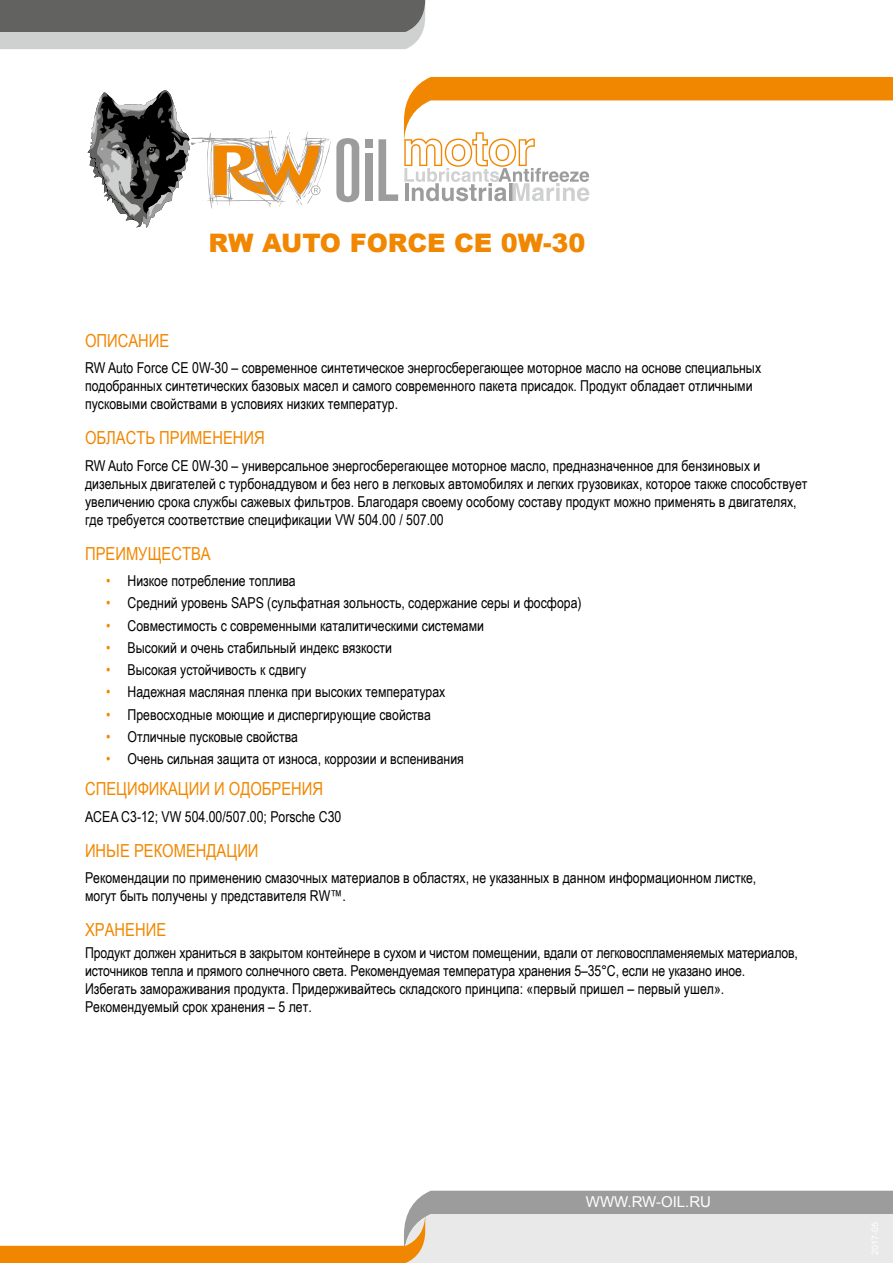
<style>
.page{position:relative;width:893px;height:1263px;background:#fff}
.page>*{position:absolute;margin:0;border:0;box-sizing:border-box;transform-origin:0 0}
.t1{font:900 25.5px "Arial";color:#f18700}
.t2{font:18px "Arial Narrow";color:#f18700}
.t3{font:15px/18px "Arial Narrow";color:#000}
.t4{font:15px "Arial";color:#fff}
.s1{color:#f18700}
</style>
<div class="page">
<svg style="left:0;top:1191px;width:893px;height:72px"></svg>
<svg style="left:88px;top:90px;width:271px;height:138px"></svg>
<svg style="left:378px;top:139px;width:20px;height:62px"></svg>
<div style="left:365px;top:139px;width:8px;height:9px;background:#9c9c9d"></div>
<div style="left:365px;top:153px;width:8px;height:48px;background:#9c9c9d"></div>
<svg style="left:404px;top:77px;width:489px;height:124px"></svg>
<svg style="left:0;top:0;width:425px;height:49px;background:#888988"></svg>
<h1 class="t1" style="left:208px;top:224px;width:379px">RW AUTO FORCE CE 0W-30</h1>
<p class="t2" style="left:85px;top:327px;width:86px">Описание</p>
<p class="t3" style="left:85px;top:358px;width:678px">RW Auto Force CE 0W-30 – современное синтетическое энергосберегающее моторное масло на основе специальных подобранных синтетических базовых масел и самого современного пакета присадок. Продукт обладает отличными пусковыми свойствами в условиях низких температур.</p>
<p class="t2" style="left:85px;top:425px;width:181px">Область применения</p>
<p class="t3" style="left:85px;top:456px;width:724px">RW Auto Force CE 0W-30 – универсальное энергосберегающее моторное масло, предназначенное для бензиновых и дизельных двигателей с турбонаддувом и без него в легковых автомобилях и легких грузовиках, которое также способствует увеличению срока службы сажевых фильтров. Благодаря своему особому составу продукт можно применять в двигателях, где требуется соответствие спецификации VW 504.00 / 507.00</p>
<p class="t2" style="left:85px;top:540px;width:127px">Преимущества</p>
<p class="t3" style="left:106px;top:571px;width:191px"><span class="s1">•</span> Низкое потребление топлива</p>
<p class="t3" style="left:106px;top:594px;width:477px"><span class="s1">•</span> Средний уровень SAPS (сульфатная зольность, содержание серы и фосфора)</p>
<p class="t3" style="left:106px;top:616px;width:379px"><span class="s1">•</span> Совместимость с современными каталитическими системами</p>
<p class="t3" style="left:106px;top:638px;width:287px"><span class="s1">•</span> Высокий и очень стабильный индекс вязкости</p>
<p class="t3" style="left:106px;top:660px;width:201px"><span class="s1">•</span> Высокая устойчивость к сдвигу</p>
<p class="t3" style="left:106px;top:683px;width:340px"><span class="s1">•</span> Надежная масляная пленка при высоких температурах</p>
<p class="t3" style="left:106px;top:705px;width:326px"><span class="s1">•</span> Превосходные моющие и диспергирующие свойства</p>
<p class="t3" style="left:106px;top:727px;width:193px"><span class="s1">•</span> Отличные пусковые свойства</p>
<p class="t3" style="left:106px;top:749px;width:359px"><span class="s1">•</span> Очень сильная защита от износа, коррозии и вспенивания</p>
<p class="t2" style="left:85px;top:775px;width:240px">Спецификации и одобрения</p>
<p class="t3" style="left:85px;top:807px;width:258px">ACEA C3-12; VW 504.00/507.00; Porsche C30</p>
<p class="t2" style="left:85px;top:837px;width:175px">Иные рекомендации</p>
<p class="t3" style="left:85px;top:868px;width:673px">Рекомендации по применению смазочных материалов в областях, не указанных в данном информационном листке, могут быть получены у представителя RW™.</p>
<p class="t2" style="left:85px;top:916px;width:21px">ХРАНЕНИЕ</p>
<p class="t3" style="left:85px;top:943px;width:714px">Продукт должен храниться в закрытом контейнере в сухом и чистом помещении, вдали от легковоспламеняемых материалов, источников тепла и прямого солнечного света. Рекомендуемая температура хранения 5–35°C, если не указано иное.<br>Избегать замораживания продукта. Придерживайтесь складского принципа: «первый пришел – первый ушел».<br>Рекомендуемый срок хранения – 5 лет.</p>
<p class="t4" style="left:586px;top:1192px;width:127px">WWW.RW-OIL.RU</p>
</div>
